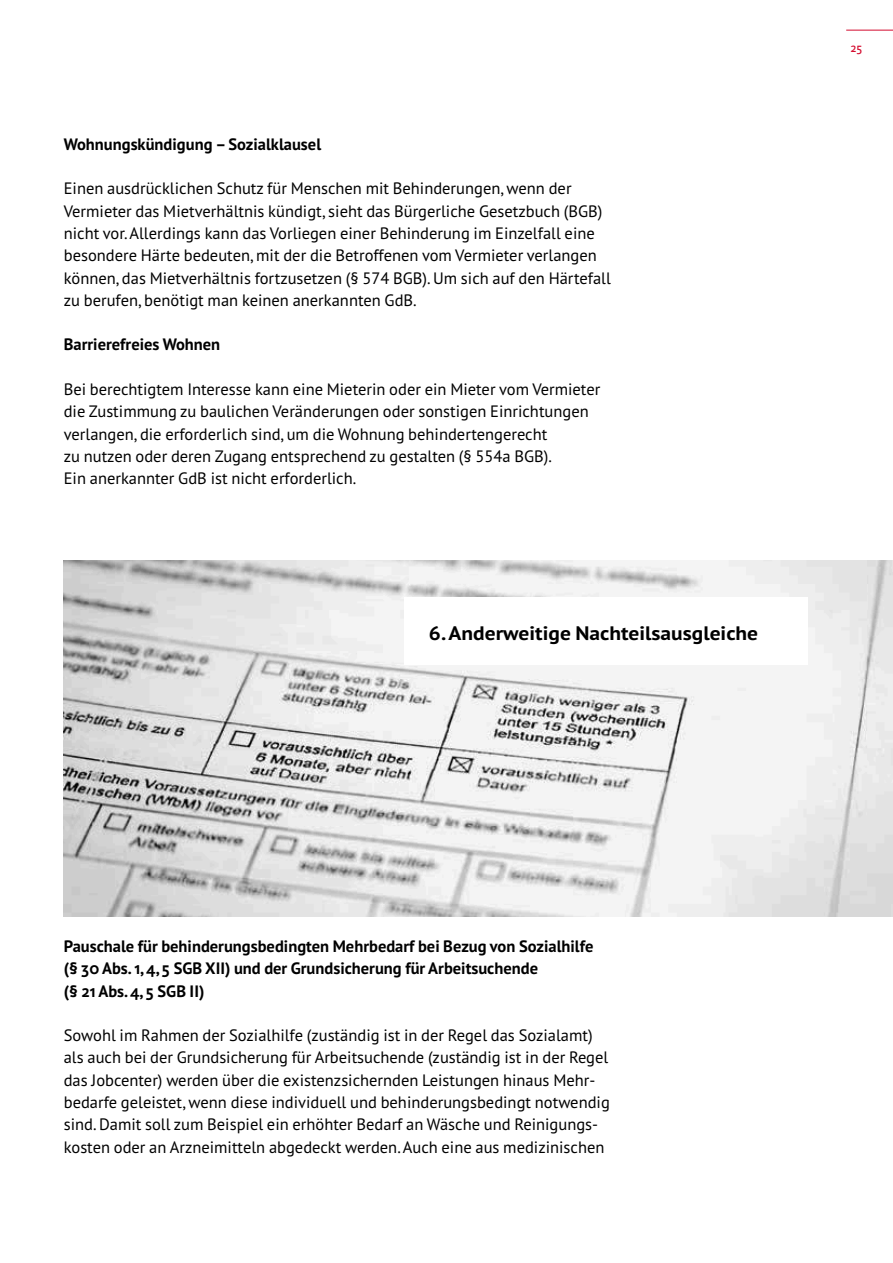
<style>
.page{position:relative;width:893px;height:1263px;background:#fff}
.page>*{position:absolute;margin:0;border:0;box-sizing:border-box;transform-origin:0 0}
.t1{font:700 19.5px "PT Sans Pro";color:#000;scale:1.1 1}
.t2{font:16.5px/22.4px "PT Sans Pro";color:#000}
.t3{font:700 16.5px/22.2px "PT Sans Pro";color:#000}
.t4{font:600 12px "PT Sans Pro";color:#d40b2e}
</style>
<div class="page">
<img style="left:64px;top:560px;width:829px;height:356px">
<div style="left:404px;top:598px;width:404px;height:67px;background:#fff"></div>
<hr style="left:846px;top:30px;width:47px;height:1px;background:#d40b2e">
<h4 class="t3" style="left:64px;top:133px;width:259px">Wohnungskündigung – Sozialklausel</h4>
<p class="t2" style="left:64px;top:177px;width:549px">Einen ausdrücklichen Schutz für Menschen mit Behinderungen, wenn der Vermieter das Mietverhältnis kündigt, sieht das Bürgerliche Gesetzbuch (BGB) nicht vor. Allerdings kann das Vorliegen einer Behinderung im Einzelfall eine besondere Härte bedeuten, mit der die Betroffenen vom Vermieter verlangen können, das Mietverhältnis fortzusetzen (§ 574 BGB). Um sich auf den Härtefall zu berufen, benötigt man keinen anerkannten GdB.</p>
<h4 class="t3" style="left:64px;top:333px;width:158px">Barrierefreies Wohnen</h4>
<p class="t2" style="left:64px;top:378px;width:538px">Bei berechtigtem Interesse kann eine Mieterin oder ein Mieter vom Vermieter die Zustimmung zu baulichen Veränderungen oder sonstigen Einrichtungen verlangen, die erforderlich sind, um die Wohnung behindertengerecht<br>zu nutzen oder deren Zugang entsprechend zu gestalten (§ 554a BGB).<br>Ein anerkannter GdB ist nicht erforderlich.</p>
<h3 class="t1" style="left:429px;top:620px;width:300px">6. Anderweitige Nachteilsausgleiche</h3>
<p class="t4" style="left:850px;top:40px;width:13px">25</p>
<h4 class="t3" style="left:64px;top:935px;width:531px">Pauschale für behinderungsbedingten Mehrbedarf bei Bezug von Sozialhilfe (§ 30 Abs. 1, 4, 5 SGB XII) und der Grundsicherung für Arbeitsuchende<br>(§ 21 Abs. 4, 5 SGB II)</h4>
<p class="t2" style="left:64px;top:1024px;width:548px">Sowohl im Rahmen der Sozialhilfe (zuständig ist in der Regel das Sozialamt) als auch bei der Grundsicherung für Arbeitsuchende (zuständig ist in der Regel das Jobcenter) werden über die existenzsichernden Leistungen hinaus Mehr&shy;bedarfe geleistet, wenn diese individuell und behinderungsbedingt notwendig sind. Damit soll zum Beispiel ein erhöhter Bedarf an Wäsche und Reinigungs&shy;kosten oder an Arzneimitteln abgedeckt werden. Auch eine aus medizinischen</p>
</div>
